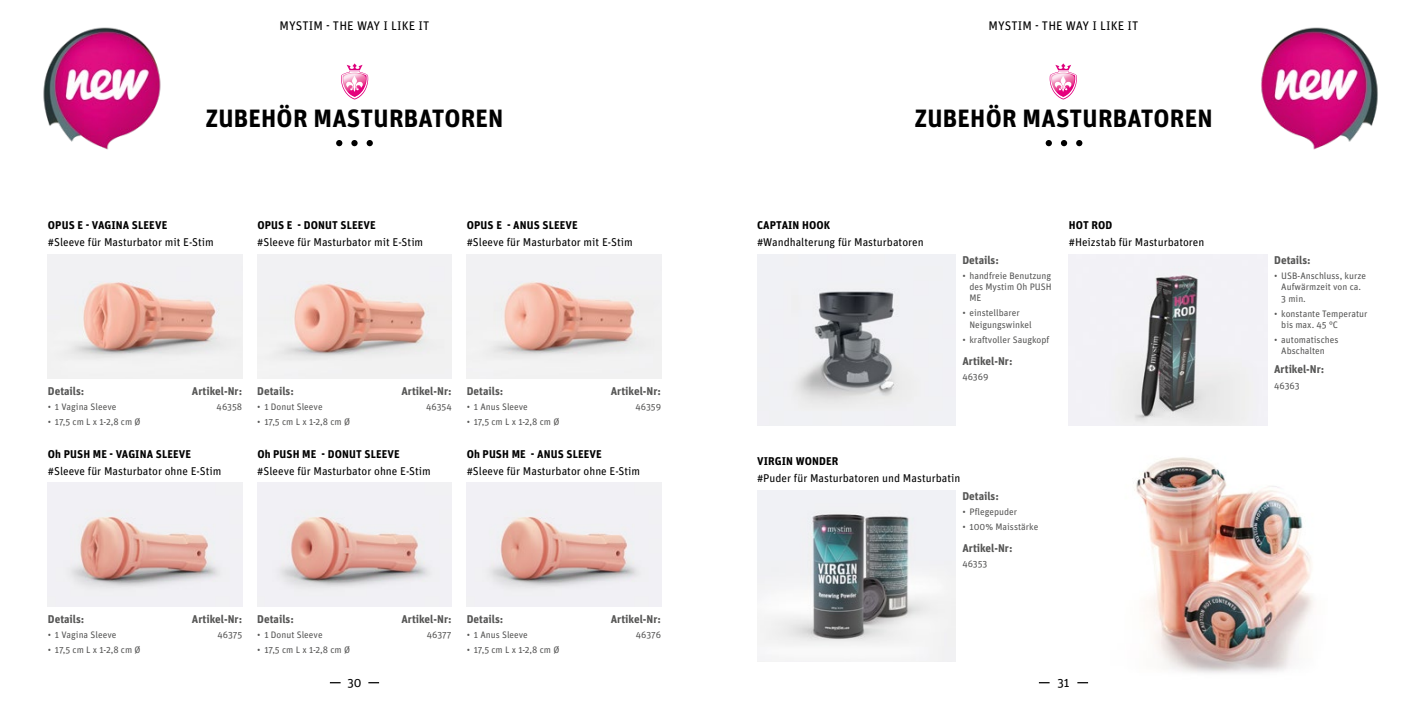
<style>
.page{position:relative;width:1418px;height:709px;background:#fff}
.page>*{position:absolute;margin:0;border:0;box-sizing:border-box;transform-origin:0 0}
.t1{font:700 25px "Unit Pro";letter-spacing:.01em;color:#000}
.t2{font:12.5px "Unit Pro";letter-spacing:.01em;color:#000}
.t3{font:11.25px "Unit Pro";color:#000}
.t4{font:700 11.25px "Unit Pro";color:#565655}
.t5{font:700 11.25px "Unit Pro";letter-spacing:.01em;color:#000}
.t6{font:9.38px/11.2px "Unit Pro";color:#565655}
</style>
<div class="page">
<img style="left:48px;top:254px;width:194px;height:124px">
<img style="left:48px;top:482px;width:194px;height:124px">
<img style="left:257px;top:254px;width:194px;height:124px">
<img style="left:257px;top:482px;width:194px;height:124px">
<img style="left:466px;top:254px;width:195px;height:124px">
<img style="left:466px;top:482px;width:195px;height:124px">
<img style="left:757px;top:254px;width:198px;height:171px">
<img style="left:1068px;top:254px;width:199px;height:171px">
<img style="left:757px;top:490px;width:198px;height:171px">
<img style="left:1136px;top:457px;width:177px;height:216px">
<img style="left:1261px;top:27px;width:117px;height:123px">
<img style="left:43px;top:27px;width:118px;height:123px">
<svg style="left:336px;top:140px;width:6px;height:6px"></svg>
<svg style="left:351px;top:140px;width:6px;height:6px"></svg>
<div style="left:366px;top:140px;width:7px;height:6px;background:#000;border-radius:50%"></div>
<svg style="left:1045px;top:140px;width:6px;height:6px"></svg>
<div style="left:1060px;top:140px;width:7px;height:6px;background:#000;border-radius:50%"></div>
<svg style="left:1076px;top:140px;width:6px;height:6px"></svg>
<svg style="left:341px;top:63px;width:27px;height:36px"></svg>
<svg style="left:1049px;top:63px;width:27px;height:36px"></svg>
<h2 class="t2" style="left:280px;top:17px;width:151px">MYSTIM - THE WAY I LIKE IT</h2>
<h2 class="t2" style="left:988px;top:17px;width:151px">MYSTIM - THE WAY I LIKE IT</h2>
<h1 class="t1" style="left:205px;top:100px;width:299px">ZUBEHÖR MASTURBATOREN</h1>
<h1 class="t1" style="left:914px;top:100px;width:299px">ZUBEHÖR MASTURBATOREN</h1>
<p class="t5" style="left:48px;top:217px;width:121px">OPUS E - VAGINA SLEEVE</p>
<p class="t3" style="left:48px;top:234px;width:167px">#Sleeve für Masturbator mit E-Stim</p>
<p class="t5" style="left:257px;top:217px;width:120px">OPUS E - DONUT SLEEVE</p>
<p class="t3" style="left:257px;top:234px;width:167px">#Sleeve für Masturbator mit E-Stim</p>
<p class="t5" style="left:467px;top:217px;width:113px">OPUS E - ANUS SLEEVE</p>
<p class="t3" style="left:466px;top:234px;width:167px">#Sleeve für Masturbator mit E-Stim</p>
<p class="t5" style="left:757px;top:217px;width:75px">CAPTAIN HOOK</p>
<p class="t3" style="left:757px;top:234px;width:168px">#Wandhalterung für Masturbatoren</p>
<p class="t5" style="left:1068px;top:217px;width:45px">HOT ROD</p>
<p class="t3" style="left:1068px;top:234px;width:137px">#Heizstab für Masturbatoren</p>
<p class="t4" style="left:962px;top:252px;width:38px">Details:</p>
<p class="t6" style="left:969px;top:269px;width:84px;text-align:justify;text-indent:-7px">• handfreie Benutzung des Mystim Oh PUSH ME</p>
<p class="t6" style="left:969px;top:307px;width:64px;text-indent:-7px">• einstellbarer<br>Neigungswinkel</p>
<p class="t6" style="left:962px;top:333px;width:88px">• kraftvoller Saugkopf</p>
<p class="t4" style="left:962px;top:353px;width:52px">Artikel-Nr:</p>
<p class="t6" style="left:962px;top:370px;width:28px">46369</p>
<p class="t4" style="left:48px;top:383px;width:38px">Details:</p>
<p class="t6" style="left:48px;top:400px;width:70px">• 1 Vagina Sleeve</p>
<p class="t6" style="left:48px;top:415px;width:94px">• 17,5 cm L x 1-2,8 cm Ø</p>
<p class="t4" style="left:192px;top:383px;width:52px">Artikel-Nr:</p>
<p class="t6" style="left:217px;top:400px;width:27px">46358</p>
<p class="t4" style="left:257px;top:383px;width:38px">Details:</p>
<p class="t6" style="left:257px;top:400px;width:67px">• 1 Donut Sleeve</p>
<p class="t6" style="left:257px;top:415px;width:94px">• 17,5 cm L x 1-2,8 cm Ø</p>
<p class="t4" style="left:401px;top:383px;width:52px">Artikel-Nr:</p>
<p class="t6" style="left:426px;top:400px;width:27px">46354</p>
<p class="t4" style="left:466px;top:383px;width:38px">Details:</p>
<p class="t6" style="left:466px;top:400px;width:63px">• 1 Anus Sleeve</p>
<p class="t6" style="left:466px;top:415px;width:94px">• 17,5 cm L x 1-2,8 cm Ø</p>
<p class="t4" style="left:611px;top:383px;width:52px">Artikel-Nr:</p>
<p class="t6" style="left:635px;top:400px;width:27px">46359</p>
<p class="t5" style="left:48px;top:445px;width:145px">Oh PUSH ME - VAGINA SLEEVE</p>
<p class="t3" style="left:48px;top:463px;width:175px">#Sleeve für Masturbator ohne E-Stim</p>
<p class="t5" style="left:257px;top:445px;width:144px">Oh PUSH ME - DONUT SLEEVE</p>
<p class="t3" style="left:257px;top:463px;width:175px">#Sleeve für Masturbator ohne E-Stim</p>
<p class="t5" style="left:467px;top:445px;width:136px">Oh PUSH ME - ANUS SLEEVE</p>
<p class="t3" style="left:466px;top:463px;width:175px">#Sleeve für Masturbator ohne E-Stim</p>
<p class="t5" style="left:757px;top:453px;width:83px">VIRGIN WONDER</p>
<p class="t3" style="left:757px;top:470px;width:205px">#Puder für Masturbatoren und Masturbatin</p>
<p class="t4" style="left:962px;top:488px;width:38px">Details:</p>
<p class="t6" style="left:962px;top:505px;width:56px">• Pflegepuder</p>
<p class="t6" style="left:962px;top:520px;width:77px">• 100% Maisstärke</p>
<p class="t4" style="left:962px;top:540px;width:52px">Artikel-Nr:</p>
<p class="t6" style="left:962px;top:558px;width:27px">46353</p>
<p class="t4" style="left:48px;top:611px;width:38px">Details:</p>
<p class="t6" style="left:48px;top:629px;width:70px">• 1 Vagina Sleeve</p>
<p class="t6" style="left:48px;top:644px;width:94px">• 17,5 cm L x 1-2,8 cm Ø</p>
<p class="t4" style="left:192px;top:611px;width:52px">Artikel-Nr:</p>
<p class="t6" style="left:217px;top:629px;width:26px">46375</p>
<p class="t4" style="left:257px;top:611px;width:38px">Details:</p>
<p class="t6" style="left:257px;top:629px;width:67px">• 1 Donut Sleeve</p>
<p class="t6" style="left:257px;top:644px;width:94px">• 17,5 cm L x 1-2,8 cm Ø</p>
<p class="t4" style="left:401px;top:611px;width:52px">Artikel-Nr:</p>
<p class="t6" style="left:427px;top:629px;width:26px">46377</p>
<p class="t4" style="left:466px;top:611px;width:38px">Details:</p>
<p class="t6" style="left:466px;top:629px;width:63px">• 1 Anus Sleeve</p>
<p class="t6" style="left:466px;top:644px;width:94px">• 17,5 cm L x 1-2,8 cm Ø</p>
<p class="t4" style="left:611px;top:611px;width:52px">Artikel-Nr:</p>
<p class="t6" style="left:636px;top:629px;width:27px">46376</p>
<h2 class="t2" style="left:347px;top:674px;width:16px">30</h2>
<h2 class="t2" style="left:1057px;top:674px;width:14px">31</h2>
<p class="t4" style="left:1274px;top:252px;width:38px">Details:</p>
<p class="t6" style="left:1281px;top:270px;width:86px;text-indent:-7px">• USB-Anschluss, kurze<br>Aufwärmzeit von ca.<br>3 min.</p>
<p class="t6" style="left:1281px;top:307px;width:88px;text-indent:-7px">• konstante Temperatur bis max. 45 °C</p>
<p class="t6" style="left:1281px;top:333px;width:59px;text-indent:-7px">• automatisches<br>Abschalten</p>
<p class="t4" style="left:1274px;top:360px;width:52px">Artikel-Nr:</p>
<p class="t6" style="left:1274px;top:380px;width:27px">46363</p>
</div>
